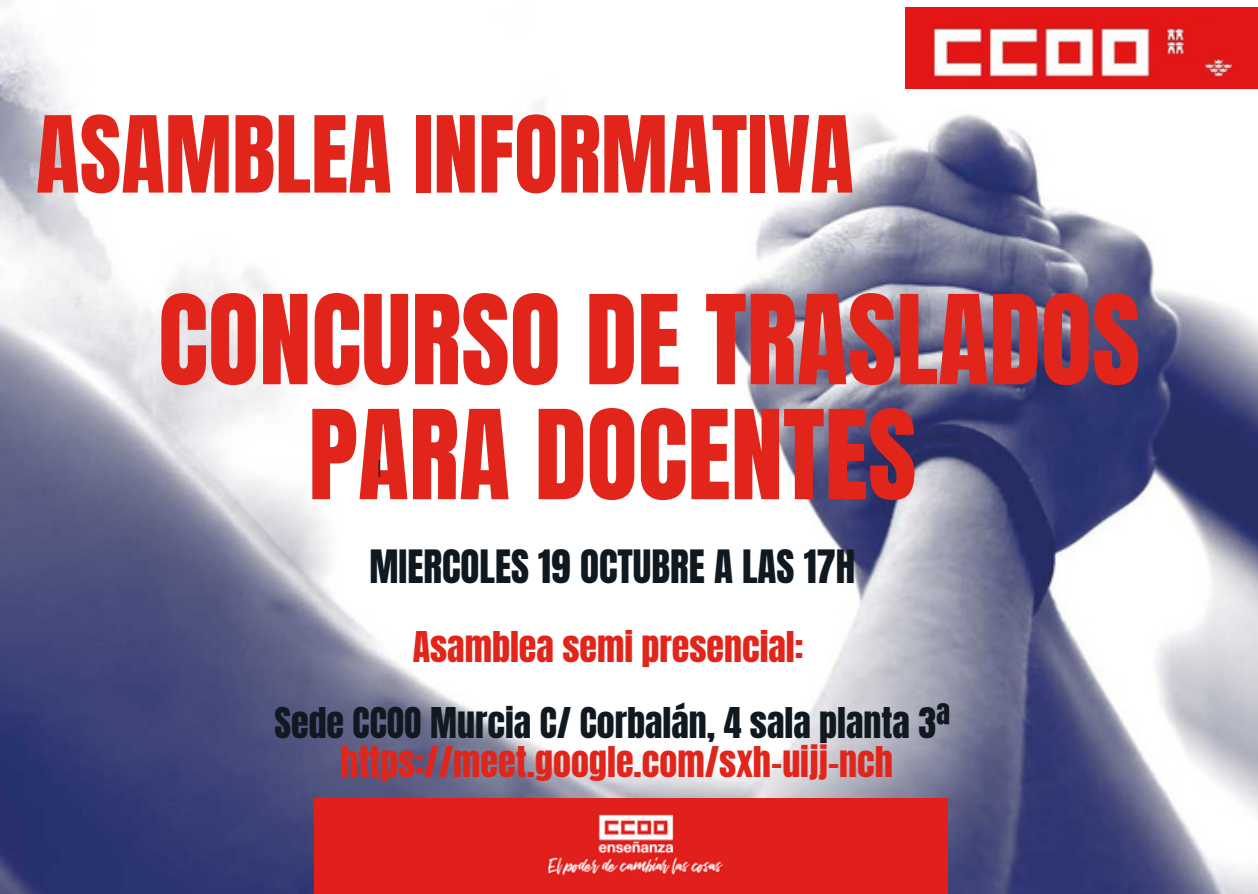
<style>
.page{position:relative;width:1258px;height:894px;background:#fff}
.page>*{position:absolute;margin:0;border:0;box-sizing:border-box;transform-origin:0 0}
.t1{font:105px/114.9px "Anton";color:#e1251b}
.t2{font:90px "Anton";color:#e1251b}
.t3{font:39px "Anton";color:#101820}
.t4{font:36px "Anton";color:#e1251b}
.t5{font:36px "Anton";color:#101820}
.t6{font:300 19.5px "Antonio";color:#101820}
</style>
<div class="page">
<img style="left:0;top:0;width:1258px;height:893px">
<img style="left:314px;top:798px;width:633px;height:95px">
<img style="left:905px;top:7px;width:353px;height:81px">
<h2 class="t2" style="left:36px;top:90px;width:819px">ASAMBLEA INFORMATIVA</h2>
<h1 class="t1" style="left:308px;top:284px;width:833px;text-indent:-150px">CONCURSO DE TRASLADOS<br>PARA DOCENTES</h1>
<p class="t6" style="left:377px;top:454px;width:6px">I</p>
<p class="t3" style="left:369px;top:538px;width:487px">MIERCOLES 19 OCTUBRE A LAS 17H</p>
<p class="t4" style="left:413px;top:620px;width:392px">Asamblea semi presencial:</p>
<p class="t5" style="left:274px;top:697px;width:677px">Sede CCOO Murcia C/ Corbalán, 4 sala planta 3ª</p>
<p class="t4" style="left:340px;top:735px;width:554px">https://meet.google.com/sxh-uijj-nch</p>
</div>
